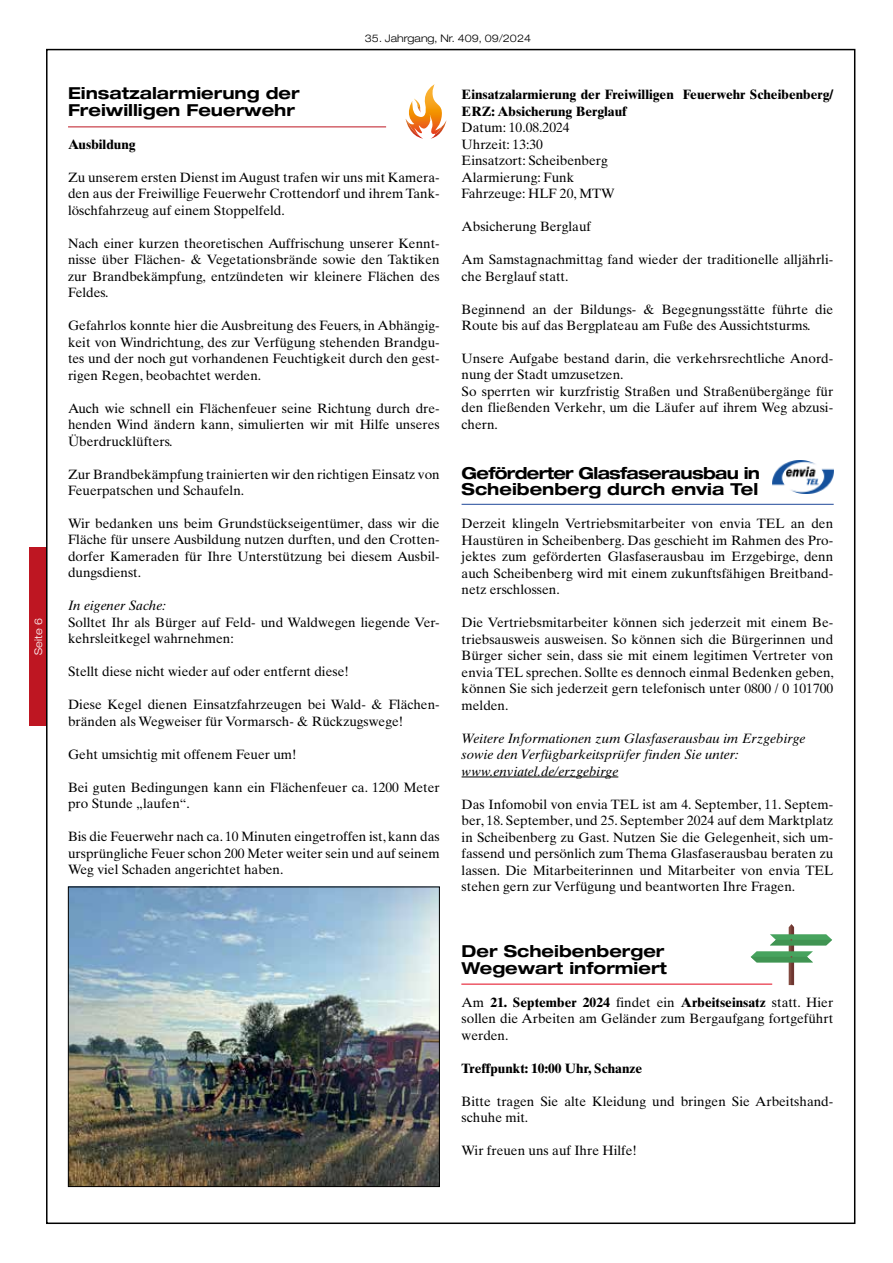
<style>
.page{position:relative;width:893px;height:1263px;background:#fff}
.page>*{position:absolute;margin:0;border:0;box-sizing:border-box;transform-origin:0 0}
.t1{font:700 expanded 16.5px/16.5px "Helvetica Neue";color:#000}
.t2{font:700 expanded 16.5px/16.5px "Helvetica Neue";letter-spacing:-.04em;color:#000}
.t3{font:13.5px/16.5px "Times Ten";color:#000}
.t4{font:700 13.5px/16.5px "Times Ten East A";color:#000}
.t5{font:italic 13.5px/16.5px "Times Ten";color:#000}
.t6{font:300 expanded 10.5px "Helvetica Neue";color:#000}
.t7{font:300 expanded 10.5px "Helvetica Neue";color:#fff}
.s1{font-family:"Times Ten";font-weight:400}
</style>
<div class="page">
<div style="left:29px;top:547px;width:17px;height:179px;background:#be1622"></div>
<svg style="left:405px;top:84px;width:41px;height:55px"></svg>
<hr style="left:461px;top:984px;width:311px;height:1px;background:#e3051b">
<hr style="left:462px;top:777px;width:156px;height:1px;background:#000">
<img style="left:70px;top:889px;width:368px;height:296px">
<div style="left:68px;top:887px;width:372px;height:300px;border:1px solid #000"></div>
<hr style="left:68px;top:126px;width:318px;height:1px;background:#be1622">
<hr style="left:462px;top:504px;width:372px;height:1px;background:#1f4899">
<img style="left:772px;top:461px;width:62px;height:33px">
<svg style="left:751px;top:924px;width:81px;height:61px"></svg>
<p class="t7" style="left:32px;top:654px;width:38px;rotate:-90deg">Seite 6</p>
<p class="t6" style="left:365px;top:32px;width:168px">35. Jahrgang, Nr. 409, 09/2024</p>
<p class="t1" style="left:68px;top:84px;width:233px">Einsatzalarmierung der<br>Freiwilligen Feuerwehr</p>
<p class="t4" style="left:68px;top:135px;width:69px">Ausbildung</p>
<p class="t3" style="left:68px;top:169px;width:373px;text-align:justify">Zu unserem ersten Dienst im August trafen wir uns mit Kamera&shy;den aus der Freiwillige Feuerwehr Crottendorf und ihrem Tank&shy;löschfahrzeug auf einem Stoppelfeld.</p>
<p class="t3" style="left:68px;top:235px;width:373px;text-align:justify">Nach einer kurzen theoretischen Auffrischung unserer Kennt&shy;nisse über Flächen- &amp; Vegetationsbrände sowie den Taktiken zur Brandbekämpfung, entzündeten wir kleinere Flächen des Feldes.</p>
<p class="t3" style="left:68px;top:317px;width:373px;text-align:justify">Gefahrlos konnte hier die Ausbreitung des Feuers, in Abhängig&shy;keit von Windrichtung, des zur Verfügung stehenden Brandgu&shy;tes und der noch gut vorhandenen Feuchtigkeit durch den gest&shy;rigen Regen, beobachtet werden.</p>
<p class="t3" style="left:68px;top:400px;width:373px;text-align:justify">Auch wie schnell ein Flächenfeuer seine Richtung durch dre&shy;henden Wind ändern kann, simulierten wir mit Hilfe unseres Überdrucklüfters.</p>
<p class="t3" style="left:68px;top:465px;width:373px">Zur Brandbekämpfung trainierten wir den richtigen Einsatz von<br>Feuerpatschen und Schaufeln.</p>
<p class="t3" style="left:68px;top:515px;width:373px;text-align:justify">Wir bedanken uns beim Grundstückseigentümer, dass wir die Fläche für unsere Ausbildung nutzen durften, und den Crotten&shy;dorfer Kameraden für Ihre Unterstützung bei diesem Ausbil&shy;dungsdienst.</p>
<p class="t5" style="left:68px;top:597px;width:99px">In eigener Sache:</p>
<p class="t3" style="left:68px;top:614px;width:373px">Solltet Ihr als Bürger auf Feld- und Waldwegen liegende Ver&shy;kehrsleitkegel wahrnehmen:</p>
<p class="t3" style="left:68px;top:663px;width:282px">Stellt diese nicht wieder auf oder entfernt diese!</p>
<p class="t3" style="left:68px;top:696px;width:373px">Diese Kegel dienen Einsatzfahrzeugen bei Wald- &amp; Flächen&shy;bränden als Wegweiser für Vormarsch- &amp; Rückzugswege!</p>
<p class="t3" style="left:68px;top:746px;width:230px">Geht umsichtig mit offenem Feuer um!</p>
<p class="t3" style="left:68px;top:779px;width:373px">Bei guten Bedingungen kann ein Flächenfeuer ca. 1200 Meter pro Stunde „laufen“.</p>
<p class="t3" style="left:68px;top:828px;width:373px;text-align:justify">Bis die Feuerwehr nach ca. 10 Minuten eingetroffen ist, kann das ursprüngliche Feuer schon 200 Meter weiter sein und auf seinem Weg viel Schaden angerichtet haben.</p>
<p class="t4" style="left:462px;top:86px;width:373px">Einsatzalarmierung der Freiwilligen Feuerwehr Scheibenberg/<br>ERZ: Absicherung Berglauf</p>
<p class="t3" style="left:462px;top:119px;width:155px">Datum: 10.08.2024<br>Uhrzeit: 13:30<br>Einsatzort: Scheibenberg<br>Alarmierung: Funk<br>Fahrzeuge: HLF 20, MTW</p>
<p class="t3" style="left:462px;top:218px;width:131px">Absicherung Berglauf</p>
<p class="t3" style="left:462px;top:251px;width:373px">Am Samstagnachmittag fand wieder der traditionelle alljährli&shy;che Berglauf statt.</p>
<p class="t3" style="left:462px;top:301px;width:373px">Beginnend an der Bildungs- &amp; Begegnungsstätte führte die<br>Route bis auf das Bergplateau am Fuße des Aussichtsturms.</p>
<p class="t3" style="left:462px;top:350px;width:373px">Unsere Aufgabe bestand darin, die verkehrsrechtliche Anord&shy;nung der Stadt umzusetzen.<br>So sperrten wir kurzfristig Straßen und Straßenübergänge für den fließenden Verkehr, um die Läufer auf ihrem Weg abzusi&shy;chern.</p>
<p class="t2" style="left:462px;top:464px;width:300px">Geförderter Glasfaserausbau in<br>Scheibenberg durch envia Tel</p>
<p class="t3" style="left:462px;top:515px;width:373px;text-align:justify">Derzeit klingeln Vertriebsmitarbeiter von envia TEL an den Haustüren in Scheibenberg. Das geschieht im Rahmen des Pro&shy;jektes zum geförderten Glasfaserausbau im Erzgebirge, denn auch Scheibenberg wird mit einem zukunftsfähigen Breitband&shy;netz erschlossen.</p>
<p class="t3" style="left:462px;top:614px;width:374px;text-align:justify">Die Vertriebsmitarbeiter können sich jederzeit mit einem Be&shy;triebsausweis ausweisen. So können sich die Bürgerinnen und Bürger sicher sein, dass sie mit einem legitimen Vertreter von envia TEL sprechen. Sollte es dennoch einmal Bedenken geben, können Sie sich jederzeit gern telefonisch unter 0800 / 0 101700 melden.</p>
<p class="t5" style="left:462px;top:729px;width:345px">Weitere Informationen zum Glasfaserausbau im Erzgebirge sowie den Verfügbarkeitsprüfer finden Sie unter: www.enviatel.de/erzgebirge</p>
<p class="t3" style="left:462px;top:796px;width:373px;text-align:justify">Das Infomobil von envia TEL ist am 4. September, 11. Septem&shy;ber, 18. September, und 25. September 2024 auf dem Marktplatz in Scheibenberg zu Gast. Nutzen Sie die Gelegenheit, sich um&shy;fassend und persönlich zum Thema Glasfaserausbau beraten zu lassen. Die Mitarbeiterinnen und Mitarbeiter von envia TEL stehen gern zur Verfügung und beantworten Ihre Fragen.</p>
<p class="t1" style="left:462px;top:942px;width:207px">Der Scheibenberger<br>Wegewart informiert</p>
<p class="t4" style="left:462px;top:993px;width:373px"><span class="s1">Am</span> 21. September 2024 <span class="s1">findet ein</span> Arbeitseinsatz <span class="s1">statt. Hier</span></p>
<p class="t3" style="left:462px;top:1010px;width:373px">sollen die Arbeiten am Geländer zum Bergaufgang fortgeführt werden.</p>
<p class="t4" style="left:462px;top:1059px;width:182px">Treffpunkt: 10:00 Uhr, Schanze</p>
<p class="t3" style="left:462px;top:1093px;width:373px">Bitte tragen Sie alte Kleidung und bringen Sie Arbeitshand&shy;schuhe mit.</p>
<p class="t3" style="left:462px;top:1142px;width:177px">Wir freuen uns auf Ihre Hilfe!</p>
</div>
